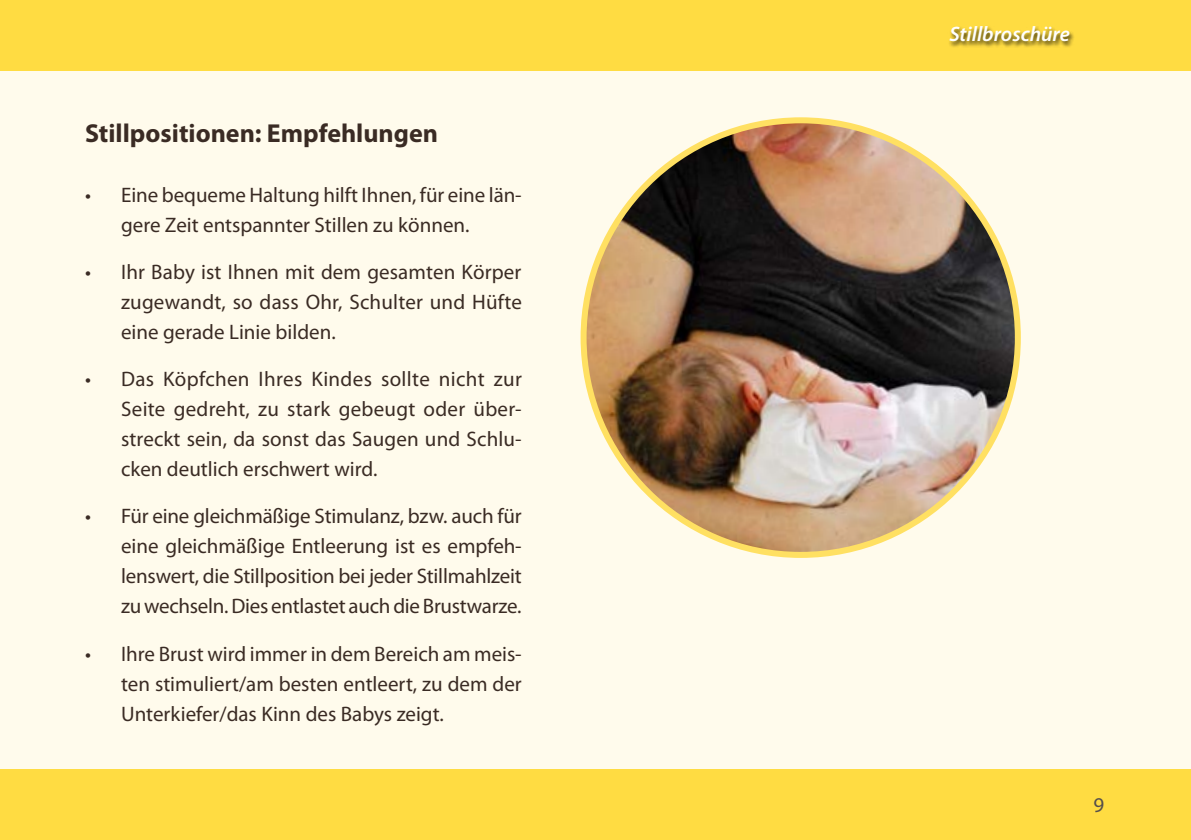
<style>
.page{position:relative;width:1191px;height:840px;background:#fff}
.page>*{position:absolute;margin:0;border:0;box-sizing:border-box;transform-origin:0 0}
.headline_myriad_13_1{font:700 26px "Myriad Pro";color:#3a2b24}
.t1{font:21px/30px "Myriad Pro";color:#3a2b24;text-align:justify}
.t2{font:italic 600 21px "Myriad Pro";color:#fff}
.t3{font:21px "Myriad Pro";color:#554f4c}
</style>
<div class="page">
<div style="left:0;top:0;width:1191px;height:839px;background:#fffbec"></div>
<div style="left:0;top:768px;width:1191px;height:71px;background:#ffdc42"></div>
<div style="left:0;top:0;width:1191px;height:71px;background:#ffdc42"></div>
<div style="left:947px;top:25px;width:127px;height:23px;background:#000;opacity:.75"></div>
<img style="left:587px;top:120px;width:430px;height:434px">
<p class="headline_myriad_13_1" style="left:85px;top:116px;width:354px">Stillpositionen: Empfehlungen</p>
<p class="t1" style="left:121px;top:179px;width:402px;text-indent:-36px">• Eine bequeme Haltung hilft Ihnen, für eine län&shy;gere Zeit entspannter Stillen zu können.</p>
<p class="t1" style="left:121px;top:256px;width:402px;text-indent:-36px">• Ihr Baby ist Ihnen mit dem gesamten Körper zugewandt, so dass Ohr, Schulter und Hüfte eine gerade Linie bilden.</p>
<p class="t1" style="left:121px;top:363px;width:402px;text-indent:-36px">• Das Köpfchen Ihres Kindes sollte nicht zur Seite gedreht, zu stark gebeugt oder über&shy;streckt sein, da sonst das Saugen und Schlu&shy;cken deutlich erschwert wird.</p>
<p class="t1" style="left:121px;top:500px;width:402px;text-indent:-36px">• Für eine gleichmäßige Stimulanz, bzw. auch für eine gleichmäßige Entleerung ist es empfeh&shy;lenswert, die Stillposition bei jeder Stillmahlzeit zu wechseln. Dies entlastet auch die Brustwarze.</p>
<p class="t1" style="left:121px;top:637px;width:402px;text-indent:-36px">• Ihre Brust wird immer in dem Bereich am meis&shy;ten stimuliert/am besten entleert, zu dem der Unterkiefer/das Kinn des Babys zeigt.</p>
<p class="t2" style="left:949px;top:21px;width:122px">Stillbroschüre</p>
<p class="t3" style="left:1093px;top:791px;width:12px">9</p>
</div>
